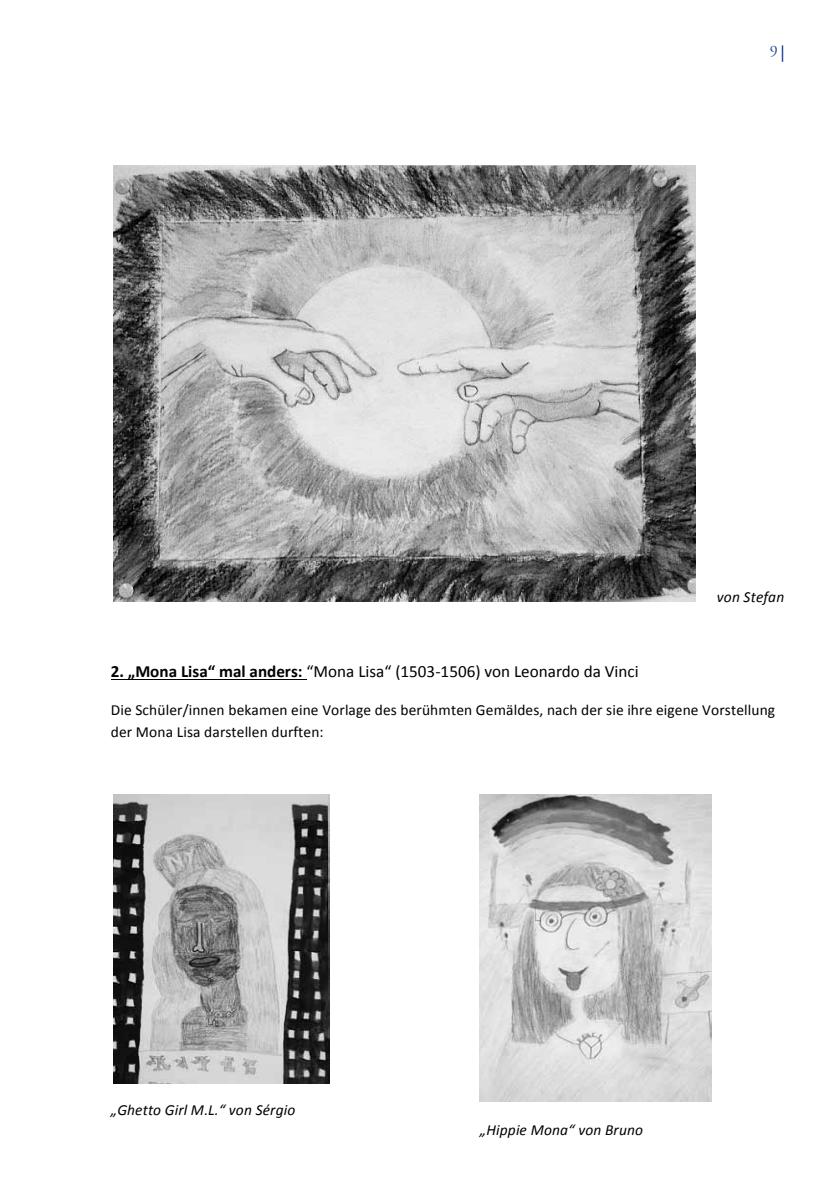
<style>
.page{position:relative;width:840px;height:1191px;background:#fff}
.page>*{position:absolute;margin:0;border:0;box-sizing:border-box;transform-origin:0 0}
.t1{font:17.2px "Calibri";color:#000}
.t2{font:16px "Adobe Garamond";color:#2e4d9a}
.t3{font:15.4px/22.2px "Calibri";letter-spacing:.01em;color:#000}
.t4{font:italic 15.4px "Calibri";letter-spacing:.01em;color:#000}
.s1{font-weight:700}
</style>
<div class="page">
<svg style="left:781px;top:45px;width:1px;height:17px"></svg>
<hr style="left:111px;top:679px;width:195px;height:1px;background:#000">
<img style="left:113px;top:166px;width:581px;height:436px">
<img style="left:113px;top:794px;width:216px;height:289px">
<img style="left:479px;top:794px;width:231px;height:307px">
<p class="t2" style="left:769px;top:42px;width:9px">9</p>
<p class="t4" style="left:716px;top:587px;width:69px">von Stefan</p>
<p class="t1" style="left:111px;top:661px;width:529px"><span class="s1">2. „Mona Lisa“ mal anders:</span> “Mona Lisa“ (1503--‐1506) von Leonardo da Vinci</p>
<p class="t3" style="left:111px;top:698px;width:665px">Die Schüler/innen bekamen eine Vorlage des berühmten Gemäldes, nach der sie ihre eigene Vorstellung der Mona Lisa darstellen durften:</p>
<p class="t4" style="left:111px;top:1100px;width:186px">„Ghetto Girl M.L.“ von Sérgio</p>
<p class="t4" style="left:479px;top:1120px;width:164px">„Hippie Mona“ von Bruno</p>
</div>
